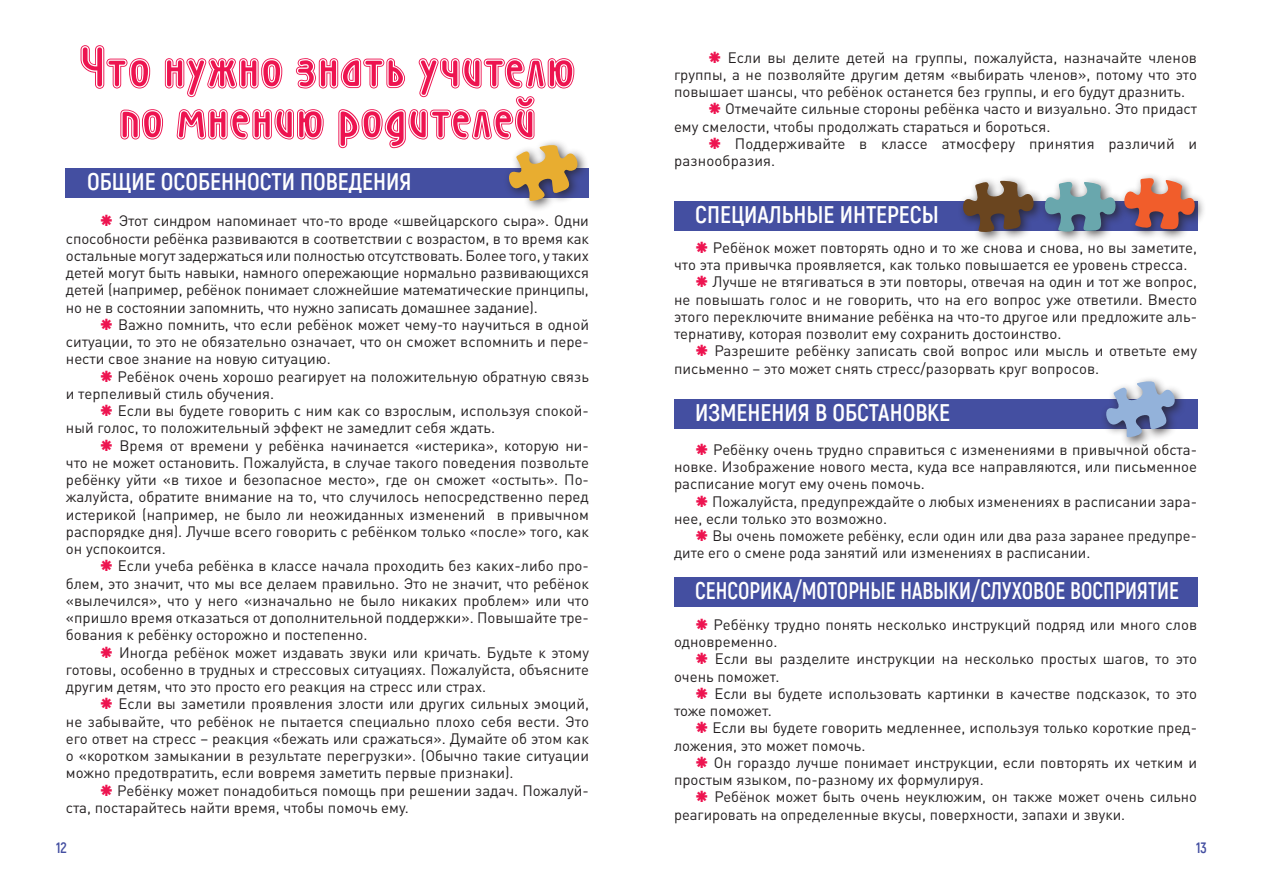
<style>
.page{position:relative;width:1263px;height:893px;background:#fff}
.page>*{position:absolute;margin:0;border:0;box-sizing:border-box;transform-origin:0 0}
.t1{font:52.5px/51px "Wien Inline";color:#ed1450;text-align:center}
.t2{font:700 24px "Akrobat";color:#fff}
.t3{font:700 24px "Akrobat";color:#fff;scale:.9 1}
.t4{font:15px/17.2px "DIN Pro";color:#231f20}
.t5{font:700 15px "Akrobat";color:#444fa1}
</style>
<div class="page">
<div style="left:66px;top:168px;width:523px;height:30px;background:#444fa1"></div>
<div style="left:503px;top:139px;width:86px;height:74px;background:#231f20;opacity:.75"></div>
<svg style="left:507px;top:144px;width:73px;height:57px"></svg>
<div style="left:674px;top:201px;width:523px;height:30px;background:#444fa1"></div>
<div style="left:674px;top:399px;width:523px;height:29px;background:#444fa1"></div>
<div style="left:674px;top:577px;width:523px;height:30px;background:#444fa1"></div>
<div style="left:1100px;top:376px;width:86px;height:73px;background:#231f20;opacity:.75"></div>
<svg style="left:1104px;top:380px;width:74px;height:57px"></svg>
<div style="left:1039px;top:176px;width:88px;height:67px;background:#231f20;opacity:.75"></div>
<div style="left:957px;top:175px;width:88px;height:69px;background:#231f20;opacity:.75"></div>
<svg style="left:962px;top:181px;width:74px;height:52px"></svg>
<div style="left:1118px;top:172px;width:89px;height:69px;background:#231f20;opacity:.75"></div>
<svg style="left:1043px;top:178px;width:153px;height:55px"></svg>
<h1 class="t1" style="left:80px;top:41px;width:497px">Что нужно знать учителю по мнению родителей</h1>
<h2 class="t2" style="left:87px;top:167px;width:326px">ОБЩИЕ ОСОБЕННОСТИ ПОВЕДЕНИЯ</h2>
<p class="t4" style="left:66px;top:212px;width:525px;text-align:justify;text-indent:53px">Этот синдром напоминает что-то вроде «швейцарского сыра». Одни способности ребёнка развиваются в соответствии с возрастом, в то время как остальные могут задержаться или полностью отсутствовать. Более того, у таких детей могут быть навыки, намного опережающие нормально развивающихся детей (например, ребёнок понимает сложнейшие математические принципы, но не в состоянии запомнить, что нужно записать домашнее задание).</p>
<p class="t4" style="left:66px;top:315px;width:525px;text-align:justify;text-indent:52px">Важно помнить, что если ребёнок может чему-то научиться в одной ситуации, то это не обязательно означает, что он сможет вспомнить и пере&shy;нести свое знание на новую ситуацию.</p>
<p class="t4" style="left:66px;top:367px;width:525px;text-indent:52px">Ребёнок очень хорошо реагирует на положительную обратную связь и терпеливый стиль обучения.</p>
<p class="t4" style="left:66px;top:401px;width:524px;text-indent:52px">Если вы будете говорить с ним как со взрослым, используя спокой&shy;ный голос, то положительный эффект не замедлит себя ждать.</p>
<p class="t4" style="left:66px;top:436px;width:525px;text-align:justify;text-indent:54px">Время от времени у ребёнка начинается «истерика», которую ни&shy;что не может остановить. Пожалуйста, в случае такого поведения позвольте ребёнку уйти «в тихое и безопасное место», где он сможет «остыть». По&shy;жалуйста, обратите внимание на то, что случилось непосредственно перед истерикой (например, не было ли неожиданных изменений в привычном распорядке дня). Лучше всего говорить с ребёнком только «после» того, как он успокоится.</p>
<p class="t4" style="left:66px;top:557px;width:525px;text-align:justify;text-indent:52px">Если учеба ребёнка в классе начала проходить без каких-либо про&shy;блем, это значит, что мы все делаем правильно. Это не значит, что ребёнок «вылечился», что у него «изначально не было никаких проблем» или что «пришло время отказаться от дополнительной поддержки». Повышайте тре&shy;бования к ребёнку осторожно и постепенно.</p>
<p class="t4" style="left:66px;top:643px;width:525px;text-align:justify;text-indent:53px">Иногда ребёнок может издавать звуки или кричать. Будьте к этому готовы, особенно в трудных и стрессовых ситуациях. Пожалуйста, объясните другим детям, что это просто его реакция на стресс или страх.</p>
<p class="t4" style="left:66px;top:695px;width:525px;text-align:justify;text-indent:53px">Если вы заметили проявления злости или других сильных эмоций, не забывайте, что ребёнок не пытается специально плохо себя вести. Это его ответ на стресс – реакция «бежать или сражаться». Думайте об этом как о «коротком замыкании в результате перегрузки». (Обычно такие ситуации можно предотвратить, если вовремя заметить первые признаки).</p>
<p class="t4" style="left:66px;top:781px;width:524px;text-indent:51px">Ребёнку может понадобиться помощь при решении задач. Пожалуй&shy;ста, постарайтесь найти время, чтобы помочь ему.</p>
<p class="t5" style="left:56px;top:838px;width:12px">12</p>
<p class="t4" style="left:728px;top:48px;width:471px">Если вы делите детей на группы, пожалуйста, назначайте членов</p>
<p class="t4" style="left:674px;top:65px;width:524px">группы, а не позволяйте другим детям «выбирать членов», потому что это</p>
<p class="t4" style="left:674px;top:82px;width:513px">повышает шансы, что ребёнок останется без группы, и его будут дразнить.</p>
<p class="t4" style="left:725px;top:100px;width:474px">Отмечайте сильные стороны ребёнка часто и визуально. Это придаст</p>
<p class="t4" style="left:674px;top:117px;width:378px">ему смелости, чтобы продолжать стараться и бороться.</p>
<p class="t4" style="left:735px;top:134px;width:464px">Поддерживайте в классе атмосферу принятия различий и</p>
<p class="t4" style="left:674px;top:151px;width:103px">разнообразия.</p>
<h2 class="t2" style="left:695px;top:200px;width:245px">СПЕЦИАЛЬНЫЕ ИНТЕРЕСЫ</h2>
<p class="t4" style="left:713px;top:238px;width:486px">Ребёнок может повторять одно и то же снова и снова, но вы заметите,</p>
<p class="t4" style="left:674px;top:255px;width:515px">что эта привычка проявляется, как только повышается ее уровень стресса.</p>
<p class="t4" style="left:712px;top:273px;width:486px">Лучше не втягиваться в эти повторы, отвечая на один и тот же вопрос,</p>
<p class="t4" style="left:674px;top:290px;width:525px">не повышать голос и не говорить, что на его вопрос уже ответили. Вместо</p>
<p class="t4" style="left:674px;top:307px;width:524px">этого переключите внимание ребёнка на что-то другое или предложите аль-</p>
<p class="t4" style="left:674px;top:324px;width:389px">тернативу, которая позволит ему сохранить достоинство.</p>
<p class="t4" style="left:714px;top:342px;width:484px">Разрешите ребёнку записать свой вопрос или мысль и ответьте ему</p>
<p class="t4" style="left:674px;top:359px;width:427px">письменно – это может снять стресс/разорвать круг вопросов.</p>
<h2 class="t2" style="left:695px;top:397px;width:257px">ИЗМЕНЕНИЯ В ОБСТАНОВКЕ</h2>
<p class="t4" style="left:674px;top:440px;width:525px;text-align:justify;text-indent:39px">Ребёнку очень трудно справиться с изменениями в привычной обста&shy;новке. Изображение нового места, куда все направляются, или письменное расписание могут ему очень помочь.</p>
<p class="t4" style="left:674px;top:492px;width:524px;text-indent:38px">Пожалуйста, предупреждайте о любых изменениях в расписании зара&shy;нее, если только это возможно.</p>
<p class="t4" style="left:674px;top:526px;width:524px;text-indent:38px">Вы очень поможете ребёнку, если один или два раза заранее предупре&shy;дите его о смене рода занятий или изменениях в расписании.</p>
<h2 class="t3" style="left:695px;top:576px;width:539px">СЕНСОРИКА/МОТОРНЫЕ НАВЫКИ/СЛУХОВОЕ ВОСПРИЯТИЕ</h2>
<p class="t4" style="left:674px;top:615px;width:525px;text-indent:40px">Ребёнку трудно понять несколько инструкций подряд или много слов одновременно.</p>
<p class="t4" style="left:674px;top:650px;width:524px;text-indent:41px">Если вы разделите инструкции на несколько простых шагов, то это очень поможет.</p>
<p class="t4" style="left:674px;top:684px;width:525px;text-indent:40px">Если вы будете использовать картинки в качестве подсказок, то это тоже поможет.</p>
<p class="t4" style="left:674px;top:719px;width:524px;text-indent:39px">Если вы будете говорить медленнее, используя только короткие пред&shy;ложения, это может помочь.</p>
<p class="t4" style="left:674px;top:753px;width:524px;text-indent:40px">Он гораздо лучше понимает инструкции, если повторять их четким и простым языком, по-разному их формулируя.</p>
<p class="t4" style="left:674px;top:788px;width:524px;text-indent:40px">Ребёнок может быть очень неуклюжим, он также может очень сильно реагировать на определенные вкусы, поверхности, запахи и звуки.</p>
<p class="t5" style="left:1196px;top:838px;width:12px">13</p>
</div>
